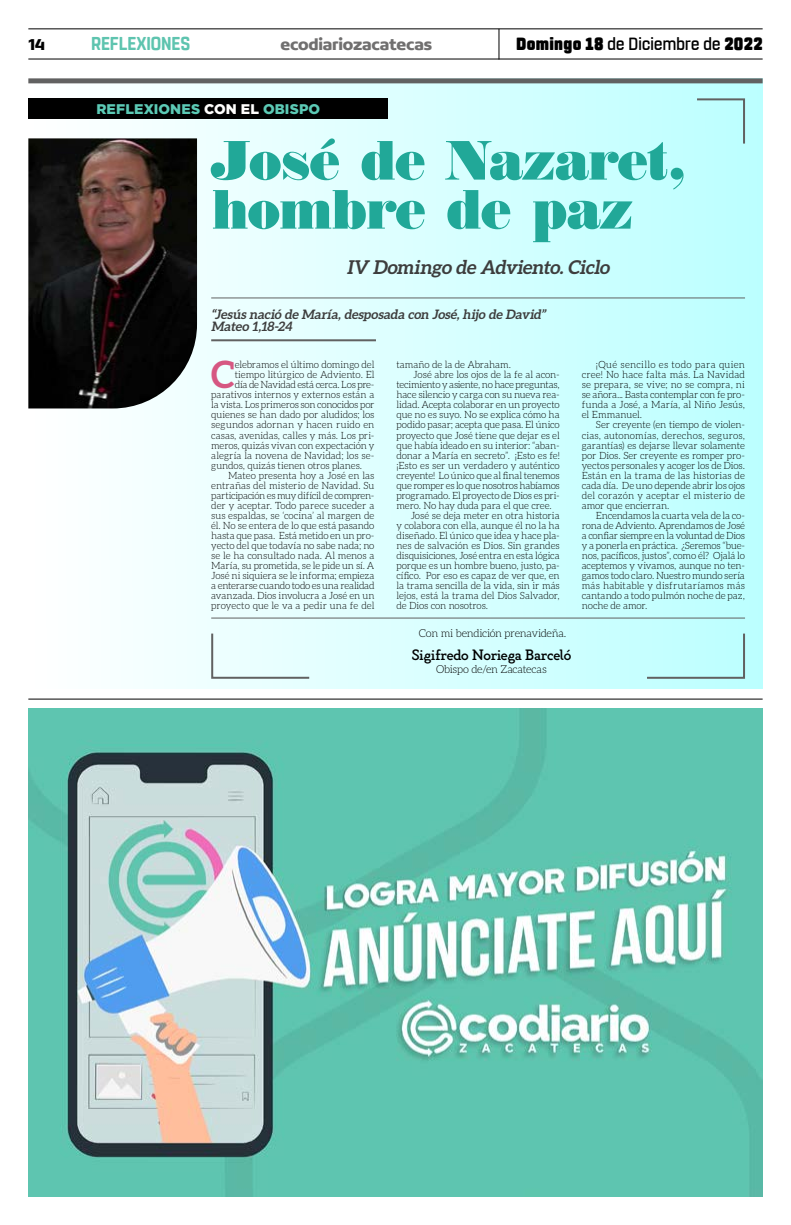
<style>
.page{position:relative;width:791px;height:1225px;background:#fff}
.page>*{position:absolute;margin:0;border:0;box-sizing:border-box;transform-origin:0 0}
.t1{font:54.2px/49px "Normande BT";letter-spacing:-.04em;color:#21a898}
.t2{font:700 37.7px "Aleo";color:#d65782}
.t3{font:italic 700 19px "Aleo";color:#3d3d3d}
.t4{font:700 18.6px "Rohn Rounded";color:#5ec4af;scale:.91 1}
.t5{font:900 17.6px "Rohn Rounded";letter-spacing:.015em;color:#000;scale:.91 1}
.t6{font:700 16.9px "Concord";letter-spacing:-.01em;color:#706f6f}
.t7{font:700 16.9px "Concord";color:#000}
.t8{font:500 15px "Gambero";letter-spacing:-.025em;color:#000}
.t9{font:900 14px "Gotham";letter-spacing:.01em;color:#5cc9b5}
.t10{font:italic 700 13px/12px "Aleo";color:#3d3d3d}
.t11{font:300 11px "Aleo";letter-spacing:-.025em;color:#000}
.t12{font:300 10px/10px "Aleo";letter-spacing:-.01em;color:#000;text-align:justify}
.t13{font:300 10px "Aleo";letter-spacing:-.03em;color:#000}
.t14{font:300 10px "Aleo";letter-spacing:.01em;color:#000}
.t15{font:300 10px "Aleo";letter-spacing:.015em;color:#000}
.s1{font-weight:500}
.s2{color:#fffefd}
</style>
<div class="page">
<hr style="left:28px;top:28px;width:735px;height:1px;background:#000">
<hr style="left:28px;top:59px;width:735px;height:1px;background:#000">
<hr style="left:498px;top:29px;width:1px;height:31px;background:#000">
<img style="left:28px;top:708px;width:735px;height:488px">
<hr style="left:28px;top:698px;width:735px;height:1px;background:#000">
<div style="left:28px;top:78px;width:735px;height:610px;background:linear-gradient(to right,#fdfdfd,#bff)"></div>
<img style="left:28px;top:138px;width:169px;height:270px">
<div style="left:28px;top:98px;width:360px;height:20px;background:#000"></div>
<div style="left:28px;top:78px;width:735px;height:5px;background:#616161"></div>
<svg style="left:695px;top:97px;width:51px;height:49px;background:#b8f3f3"></svg>
<svg style="left:210px;top:631px;width:101px;height:49px;background:#e1f5f5"></svg>
<svg style="left:645px;top:631px;width:101px;height:49px;background:#bbf5f5"></svg>
<hr style="left:211px;top:297px;width:534px;height:1px;background:#616161">
<hr style="left:211px;top:617px;width:534px;height:1px;background:#616161">
<hr style="left:211px;top:339px;width:165px;height:2px;background:#616161">
<h3 class="t7" style="left:28px;top:34px;width:18px">14</h3>
<h3 class="t4" style="left:91px;top:32px;width:110px">REFLEXIONES</h3>
<h3 class="t6" style="left:280px;top:34px;width:153px">ecodiariozacatecas</h3>
<h3 class="t5" style="left:516px;top:33px;width:272px">Domingo 18 <span class="s1">de Diciembre de</span> 2022</h3>
<h3 class="t9" style="left:96px;top:99px;width:225px">REFLEXIONES <span class="s2">CON EL</span> OBISPO</h3>
<h1 class="t1" style="left:211px;top:136px;width:479px">José de Nazaret, hombre de paz</h1>
<h3 class="t3" style="left:347px;top:256px;width:268px">IV Domingo de Adviento.Ciclo</h3>
<h3 class="t10" style="left:211px;top:308px;width:338px">“Jesús nació de María,desposada con José,hijo de David”<br>Mateo 1,18-24</h3>
<h2 class="t2" style="left:211px;top:353px;width:25px">C</h2>
<p class="t12" style="left:235px;top:360px;width:141px">elebramos el último domingo del</p>
<p class="t12" style="left:235px;top:370px;width:141px">tiempo litúrgico de Adviento. El</p>
<p class="t13" style="left:235px;top:379px;width:141px">día de Navidad está cerca. Los pre-</p>
<p class="t12" style="left:211px;top:390px;width:165px">parativos internos y externos están a</p>
<p class="t12" style="left:211px;top:400px;width:165px">la vista. Los primeros son conocidos por</p>
<p class="t12" style="left:211px;top:410px;width:165px">quienes se han dado por aludidos; los</p>
<p class="t15" style="left:211px;top:419px;width:165px">segundos adornan y hacen ruido en</p>
<p class="t12" style="left:211px;top:430px;width:165px">casas, avenidas, calles y más. Los pri-</p>
<p class="t12" style="left:211px;top:440px;width:165px">meros, quizás vivan con expectación y</p>
<p class="t12" style="left:211px;top:450px;width:165px">alegría la novena de Navidad; los se-</p>
<p class="t12" style="left:211px;top:460px;width:152px">gundos, quizás tienen otros planes.</p>
<p class="t12" style="left:228px;top:470px;width:148px">Mateo presenta hoy a José en las</p>
<p class="t12" style="left:211px;top:480px;width:165px">entrañas del misterio de Navidad. Su</p>
<p class="t13" style="left:211px;top:489px;width:165px">participación es muy difícil de compren-</p>
<p class="t14" style="left:211px;top:499px;width:165px">der y aceptar. Todo parece suceder a</p>
<p class="t12" style="left:211px;top:510px;width:165px">sus espaldas, se ‘cocina’ al margen de</p>
<p class="t12" style="left:211px;top:520px;width:165px">él. No se entera de lo que está pasando</p>
<p class="t12" style="left:211px;top:530px;width:165px">hasta que pasa. Está metido en un pro-</p>
<p class="t12" style="left:211px;top:540px;width:165px">yecto del que todavía no sabe nada; no</p>
<p class="t12" style="left:211px;top:550px;width:165px">se le ha consultado nada. Al menos a</p>
<p class="t12" style="left:211px;top:560px;width:165px">María, su prometida, se le pide un sí. A</p>
<p class="t12" style="left:211px;top:570px;width:165px">José ni siquiera se le informa; empieza</p>
<p class="t12" style="left:211px;top:580px;width:165px">a enterarse cuando todo es una realidad</p>
<p class="t12" style="left:211px;top:590px;width:165px">avanzada. Dios involucra a José en un</p>
<p class="t12" style="left:211px;top:600px;width:165px">proyecto que le va a pedir una fe del</p>
<p class="t12" style="left:396px;top:360px;width:116px">tamaño de la de Abraham.</p>
<p class="t12" style="left:413px;top:370px;width:148px">José abre los ojos de la fe al acon-</p>
<p class="t13" style="left:396px;top:379px;width:165px">tecimiento y asiente, no hace preguntas,</p>
<p class="t12" style="left:396px;top:390px;width:165px">hace silencio y carga con su nueva rea-</p>
<p class="t12" style="left:396px;top:400px;width:165px">lidad. Acepta colaborar en un proyecto</p>
<p class="t12" style="left:396px;top:410px;width:165px">que no es suyo. No se explica cómo ha</p>
<p class="t12" style="left:396px;top:420px;width:165px">podido pasar; acepta que pasa. El único</p>
<p class="t12" style="left:396px;top:430px;width:165px">proyecto que José tiene que dejar es el</p>
<p class="t12" style="left:396px;top:440px;width:165px">que había ideado en su interior: “aban-</p>
<p class="t12" style="left:396px;top:450px;width:165px">donar a María en secreto”. ¡Esto es fe!</p>
<p class="t12" style="left:396px;top:460px;width:165px">¡Esto es ser un verdadero y auténtico</p>
<p class="t12" style="left:396px;top:470px;width:165px">creyente! Lo único que al final tenemos</p>
<p class="t13" style="left:396px;top:479px;width:165px">que romper es lo que nosotros habíamos</p>
<p class="t12" style="left:396px;top:490px;width:165px">programado. El proyecto de Dios es pri-</p>
<p class="t12" style="left:396px;top:500px;width:157px">mero. No hay duda para el que cree.</p>
<p class="t12" style="left:411px;top:510px;width:151px">José se deja meter en otra historia</p>
<p class="t12" style="left:396px;top:520px;width:165px">y colabora con ella, aunque él no la ha</p>
<p class="t12" style="left:396px;top:530px;width:165px">diseñado. El único que idea y hace pla-</p>
<p class="t12" style="left:396px;top:540px;width:165px">nes de salvación es Dios. Sin grandes</p>
<p class="t12" style="left:396px;top:550px;width:165px">disquisiciones, José entra en esta lógica</p>
<p class="t12" style="left:396px;top:560px;width:165px">porque es un hombre bueno, justo, pa-</p>
<p class="t12" style="left:396px;top:570px;width:165px">cífico. Por eso es capaz de ver que, en</p>
<p class="t12" style="left:396px;top:580px;width:165px">la trama sencilla de la vida, sin ir más</p>
<p class="t12" style="left:396px;top:590px;width:165px">lejos, está la trama del Dios Salvador,</p>
<p class="t12" style="left:396px;top:600px;width:93px">de Dios con nosotros.</p>
<p class="t11" style="left:419px;top:627px;width:149px">Con mi bendición prenavideña.</p>
<h3 class="t8" style="left:411px;top:645px;width:161px">Sigifredo Noriega Barceló</h3>
<p class="t11" style="left:436px;top:663px;width:112px">Obispo de/en Zacatecas</p>
<p class="t12" style="left:582px;top:360px;width:165px;text-indent:14px">¡Qué sencillo es todo para quien cree! No hace falta más. La Navidad se prepara, se vive; no se compra, ni se añora... Basta contemplar con fe pro&shy;funda a José, a María, al Niño Jesús, el Emmanuel.</p>
<p class="t12" style="left:582px;top:420px;width:165px;text-indent:14px">Ser creyente (en tiempo de violen&shy;cias, autonomías, derechos, seguros, garantías) es dejarse llevar solamente por Dios. Ser creyente es romper pro&shy;yectos personales y acoger los de Dios.<br>Están en la trama de las historias de cada día. De uno depende abrir los ojos del corazón y aceptar el misterio de amor que encierran.</p>
<p class="t12" style="left:582px;top:510px;width:165px;text-indent:14px">Encendamos la cuarta vela de la co&shy;rona de Adviento. Aprendamos de José a confiar siempre en la voluntad de Dios y a ponerla en práctica. ¿Seremos “bue&shy;nos, pacíficos, justos”, como él? Ojalá lo aceptemos y vivamos, aunque no ten&shy;gamos todo claro. Nuestro mundo sería más habitable y disfrutaríamos más cantando a todo pulmón noche de paz, noche de amor.</p>
</div>
